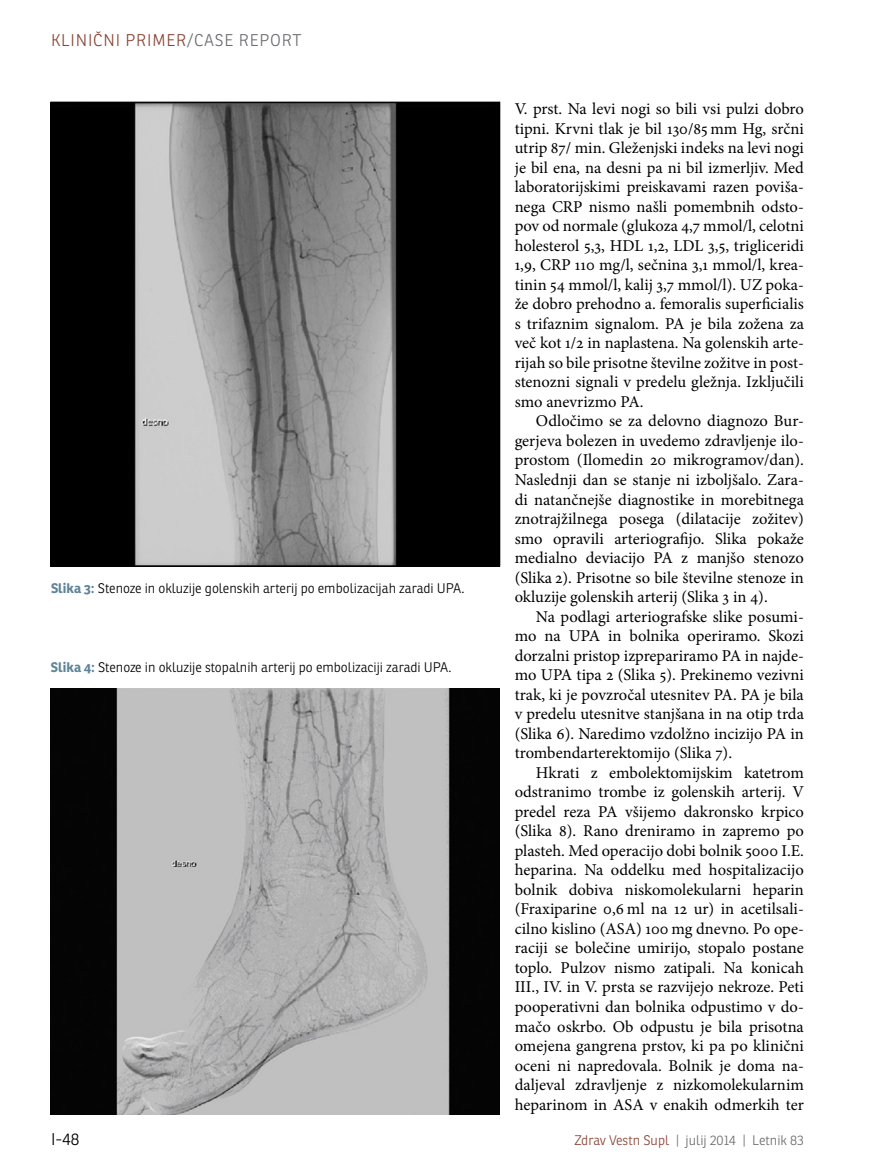
<style>
.page{position:relative;width:872px;height:1166px;background:#fff}
.page>*{position:absolute;margin:0;border:0;box-sizing:border-box;transform-origin:0 0}
.t1{font:16.5px/19.5px "Minion Pro";color:#000;text-align:justify}
.t2{font:300 16.5px "Ronnia";letter-spacing:.05em;color:#8a4638}
.t3{font:300 16.5px "Ronnia";color:#000}
.t4{font:300 13.5px "Ronnia";color:#000}
.t5{font:300 13.5px "Ronnia";color:#6d6e71}
.s1{color:#6d6e71}
.s2{font-weight:700;color:#5f8498}
.s3{color:#8a4638}
</style>
<div class="page">
<img style="left:53px;top:104px;width:445px;height:460px">
<img style="left:51px;top:688px;width:449px;height:426px">
<p class="t2" style="left:51px;top:30px;width:252px">Kli nični pri mer<span class="s1">/Case report</span></p>
<p class="t4" style="left:51px;top:579px;width:415px"><span class="s2">Slika 3:</span> Stenoze in okluzije golenskih arterij po embolizacijah zaradi UPA.</p>
<p class="t4" style="left:51px;top:658px;width:402px"><span class="s2">Slika 4:</span> Stenoze in okluzije stopalnih arterij po embolizaciji zaradi UPA.</p>
<p class="t1" style="left:514px;top:99px;width:291px">V. prst. Na levi nogi so bili vsi pulzi dobro tipni. Krvni tlak je bil 130/85 mm Hg, srčni utrip 87/ min. Gleženjski indeks na levi nogi je bil ena, na desni pa ni bil izmerljiv. Med laboratorijskimi preiskavami razen poviša&shy;nega CRP nismo našli pomembnih odsto&shy;pov od normale (glukoza 4,7 mmol/l, celotni holesterol 5,3, HDL 1,2, LDL 3,5, trigliceridi 1,9, CRP 110 mg/l, sečnina 3,1 mmol/l, krea&shy;tinin 54 mmol/l, kalij 3,7 mmol/l). UZ poka&shy;že dobro prehodno a. femoralis superficialis s trifaznim signalom. PA je bila zožena za več kot 1/2 in naplastena. Na golenskih arte&shy;rijah so bile prisotne številne zožitve in post&shy;stenozni signali v predelu gležnja. Izključili smo anevrizmo PA.</p>
<p class="t1" style="left:514px;top:411px;width:291px;text-indent:21px">Odločimo se za delovno diagnozo Bur&shy;gerjeva bolezen in uvedemo zdravljenje ilo&shy;prostom (Ilomedin 20 mikrogramov/dan).<br>Naslednji dan se stanje ni izboljšalo. Zara&shy;di natančnejše diagnostike in morebitnega znotrajžilnega posega (dilatacije zožitev) smo opravili arteriografijo. Slika pokaže medialno deviacijo PA z manjšo stenozo (Slika 2). Prisotne so bile številne stenoze in okluzije golenskih arterij (Slika 3 in 4).</p>
<p class="t1" style="left:514px;top:606px;width:291px;text-indent:21px">Na podlagi arteriografske slike posumi&shy;mo na UPA in bolnika operiramo. Skozi dorzalni pristop izprepariramo PA in najde&shy;mo UPA tipa 2 (Slika 5). Prekinemo vezivni trak, ki je povzročal utesnitev PA. PA je bila v predelu utesnitve stanjšana in na otip trda (Slika 6). Naredimo vzdolžno incizijo PA in trombendarterektomijo (Slika 7).</p>
<p class="t1" style="left:514px;top:762px;width:291px;text-indent:21px">Hkrati z embolektomijskim katetrom odstranimo trombe iz golenskih arterij. V predel reza PA všijemo dakronsko krpico (Slika 8). Rano dreniramo in zapremo po plasteh. Med operacijo dobi bolnik 5000 I.E. heparina. Na oddelku med hospitalizacijo bolnik dobiva niskomolekularni heparin (Fraxiparine 0,6 ml na 12 ur) in acetilsali&shy;cilno kislino (ASA) 100 mg dnevno. Po ope&shy;raciji se bolečine umirijo, stopalo postane toplo. Pulzov nismo zatipali. Na konicah III., IV. in V. prsta se razvijejo nekroze. Peti pooperativni dan bolnika odpustimo v do&shy;mačo oskrbo. Ob odpustu je bila prisotna omejena gangrena prstov, ki pa po klinični oceni ni napredovala. Bolnik je doma na&shy;daljeval zdravljenje z nizkomolekularnim heparinom in ASA v enakih odmerkih ter</p>
<p class="t3" style="left:51px;top:1128px;width:30px">I-48</p>
<p class="t5" style="left:574px;top:1131px;width:231px"><span class="s3">Zdrav Vestn Supl</span> | julij 2014 | Letnik 83</p>
</div>
